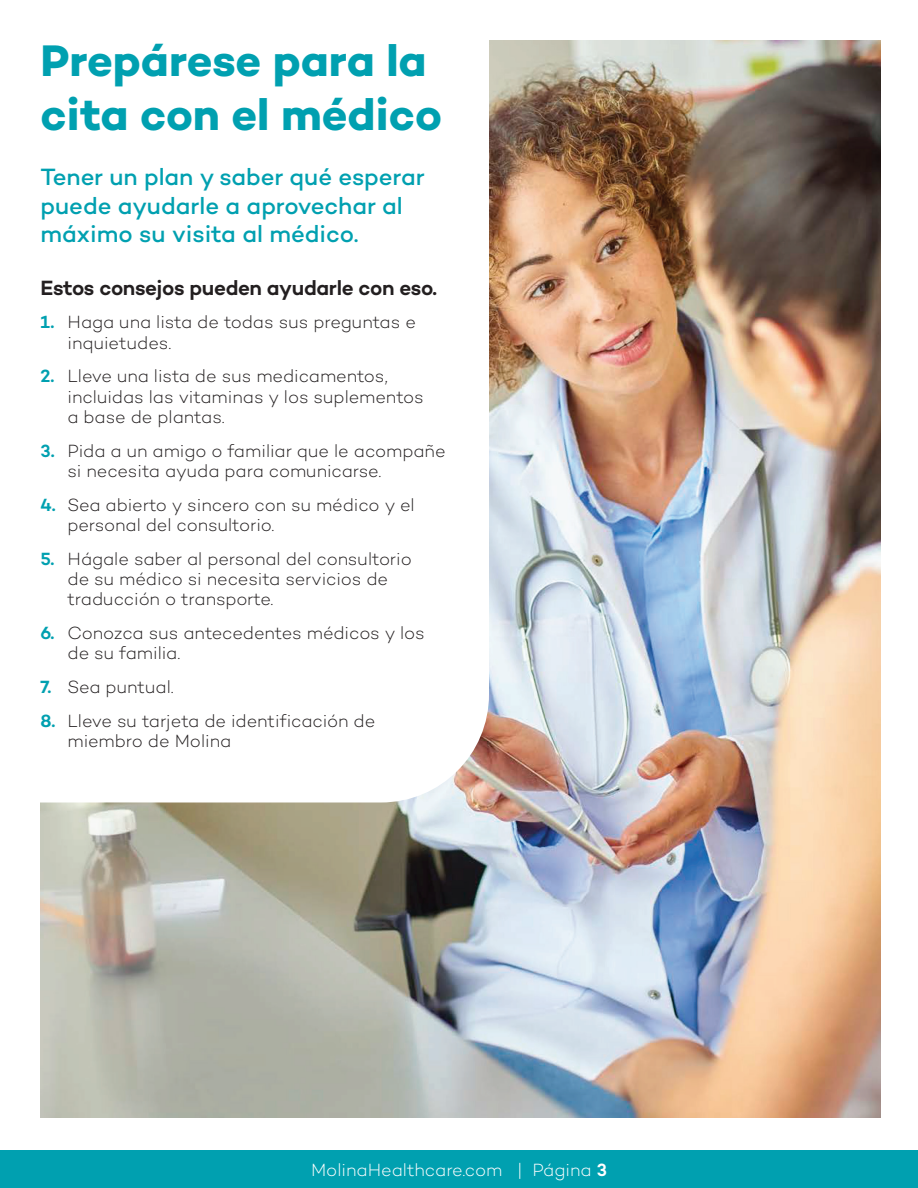
<style>
.page{position:relative;width:918px;height:1188px;background:#fff}
.page>*{position:absolute;margin:0;border:0;box-sizing:border-box;transform-origin:0 0}
.t1{font:700 45px/54px "Campton";letter-spacing:-.005em;color:#00a0b0}
.t2{font:500 24px/28.8px "Campton";color:#00a0b0}
.t3{font:600 21px "Campton";letter-spacing:-.02em;color:#231f20}
.t4{font:300 18px/20.2px "Campton";letter-spacing:-.005em;color:#231f20}
.t5{font:300 18px "Campton";color:#fff}
.s1{font-weight:600;color:#00a0b0}
.s2{font-weight:600}
</style>
<div class="page">
<img style="left:40px;top:40px;width:840px;height:1078px">
<div style="left:0;top:1150px;width:918px;height:38px;background:#00a0b0"></div>
<svg style="left:40px;top:40px;width:449px;height:762px"></svg>
<h2 class="t1" style="left:40px;top:33px;width:403px">Prepárese para la cita con el médico</h2>
<p class="t2" style="left:40px;top:162px;width:386px">Tener un plan y saber qué esperar puede ayudarle a aprovechar al máximo su visita al médico.</p>
<p class="t3" style="left:40px;top:274px;width:398px">Estos consejos pueden ayudarle con eso.</p>
<p class="t4" style="left:68px;top:312px;width:350px;text-indent:-27px"><span class="s1">1.</span> Haga una lista de todas sus preguntas e inquietudes .</p>
<p class="t4" style="left:68px;top:366px;width:358px;text-indent:-27px"><span class="s1">2.</span> Lleve una lista de sus medicamentos, incluidas las vitaminas y los suplementos a base de plantas .</p>
<p class="t4" style="left:68px;top:440px;width:380px;text-indent:-27px"><span class="s1">3.</span> Pida a un amigo o familiar que le acompañe si necesita ayuda para comunicarse .</p>
<p class="t4" style="left:68px;top:494px;width:349px;text-indent:-27px"><span class="s1">4.</span> Sea abierto y sincero con su médico y el personal del consultorio .</p>
<p class="t4" style="left:68px;top:548px;width:346px;text-indent:-27px"><span class="s1">5.</span> Hágale saber al personal del consultorio de su médico si necesita servicios de traducción o transporte .</p>
<p class="t4" style="left:68px;top:622px;width:359px;text-indent:-27px"><span class="s1">6.</span> Conozca sus antecedentes médicos y los de su familia .</p>
<p class="t4" style="left:40px;top:676px;width:135px"><span class="s1">7.</span> Sea puntual .</p>
<p class="t4" style="left:68px;top:710px;width:309px;text-indent:-27px"><span class="s1">8.</span> Lleve su tarjeta de identificación de miembro de Molina</p>
<p class="t5" style="left:311px;top:1159px;width:297px">MolinaHealthcarecom | Página <span class="s2">3</span></p>
<p class="t5" style="left:462px;top:1159px;width:4px">.</p>
</div>
